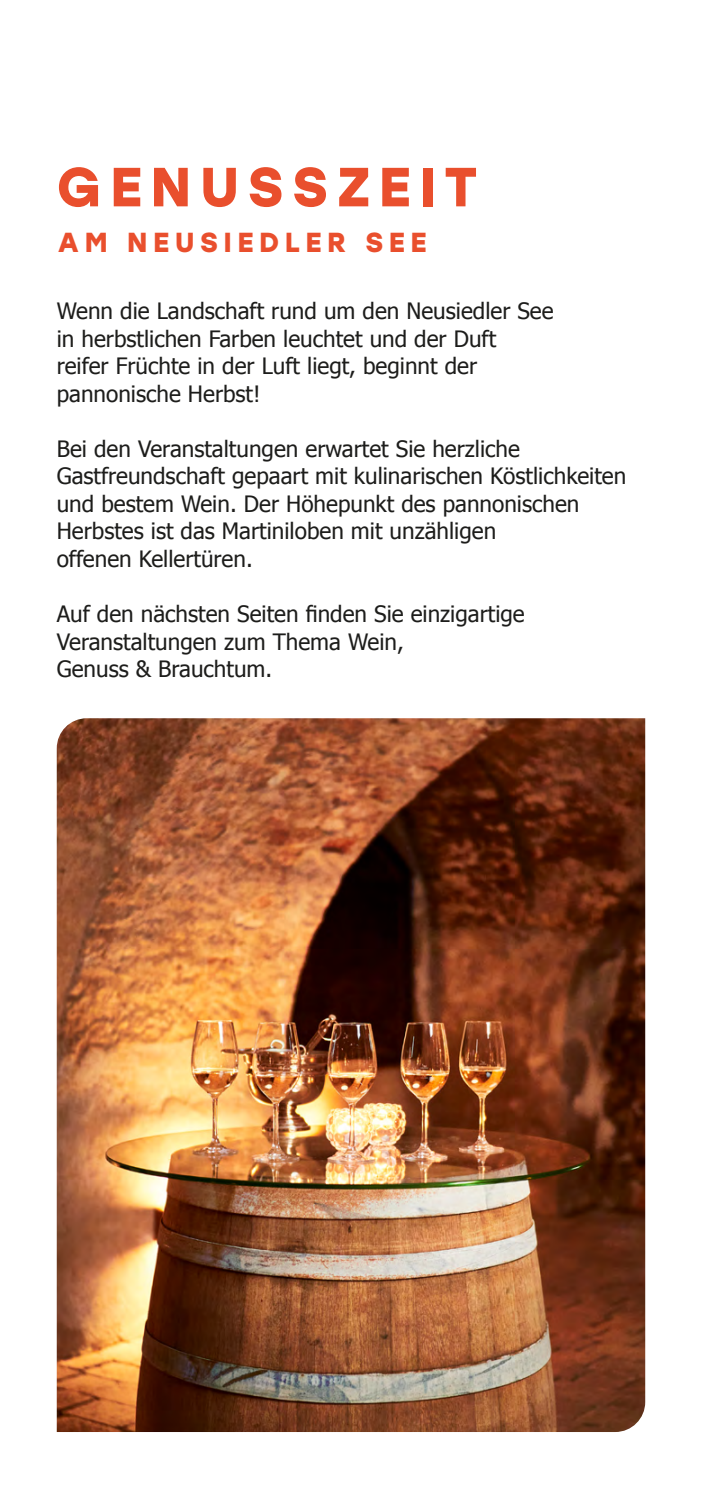
<style>
.page{position:relative;width:702px;height:1489px;background:#fff}
.page>*{position:absolute;margin:0;border:0;box-sizing:border-box;transform-origin:0 0}
.t1{font:700 55px "Stolzl";letter-spacing:.15em;color:#e94f2d}
.t2{font:700 27.5px "Stolzl";letter-spacing:.2em;color:#e94f2d}
.t3{font:22.5px/27.5px "Tahoma";color:#1d1d1b}
</style>
<div class="page">
<img style="left:57px;top:718px;width:588px;height:713px">
<h1 class="t1" style="left:57px;top:147px;width:422px">GENUSSZEIT</h1>
<p class="t2" style="left:58px;top:222px;width:370px">AM NEUSIEDLER SEE</p>
<p class="t3" style="left:57px;top:296px;width:498px">Wenn die Landschaft rund um den Neusiedler See in herbstlichen Farben leuchtet und der Duft reifer Früchte in der Luft liegt, beginnt der pannonische Herbst!</p>
<p class="t3" style="left:57px;top:434px;width:571px">Bei den Veranstaltungen erwartet Sie herzliche Gastfreundschaft gepaart mit kulinarischen Köstlichkeiten und bestem Wein. Der Höhepunkt des pannonischen Herbstes ist das Martiniloben mit unzähligen<br>offenen Kellertüren.</p>
<p class="t3" style="left:57px;top:599px;width:469px">Auf den nächsten Seiten finden Sie einzigartige<br>Veranstaltungen zum Thema Wein,<br>Genuss &amp; Brauchtum.</p>
</div>
